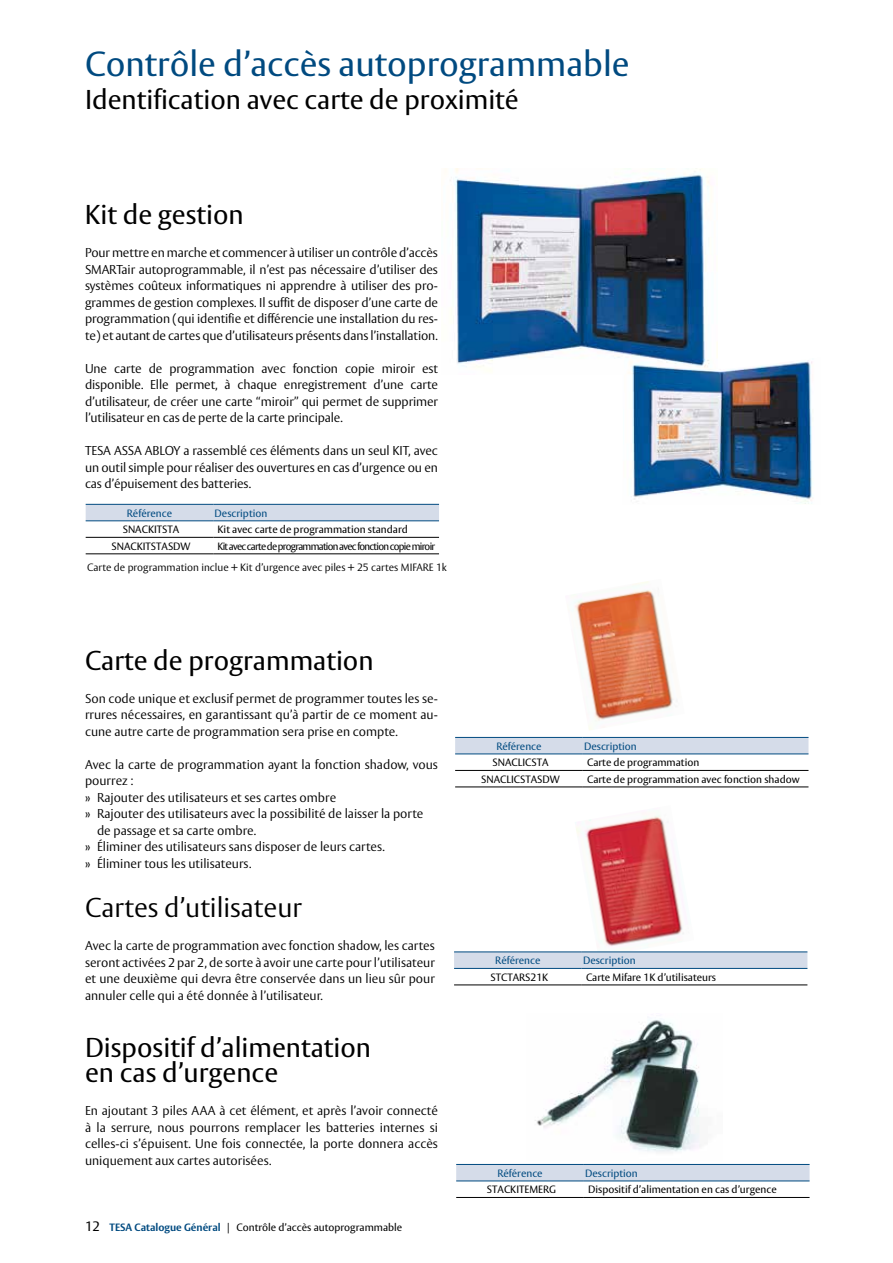
<style>
.page{position:relative;width:893px;height:1263px;background:#fff}
.page>*{position:absolute;margin:0;border:0;box-sizing:border-box;transform-origin:0 0}
.t1{font:34.5px "ASSA Vesta";color:#004a80}
.t2{font:27px/25.5px "ASSA Vesta";color:#000}
.t3{font:300 27px "ASSA Vesta";color:#000}
.t4{font:300 12.75px/16.5px "ASSA Vesta";color:#000;text-align:justify}
.t5{font:10.5px "ASSA Vesta";color:#000}
.t6{font:10.5px "ASSA Vesta";color:#004a80}
.t7{font:300 10.5px "ASSA Vesta";color:#000}
.t8{font:10.5px "ASSA Vesta";letter-spacing:-.07em;color:#000;scale:.96 1}
.s1{font-size:13.5px}
.s2{font-weight:700;color:#004a80}
</style>
<div class="page">
<img style="left:535px;top:1020px;width:165px;height:132px">
<img style="left:575px;top:815px;width:109px;height:132px">
<img style="left:574px;top:581px;width:99px;height:149px">
<img style="left:450px;top:169px;width:259px;height:202px">
<img style="left:623px;top:358px;width:190px;height:146px">
<svg style="left:455px;top:738px;width:353px;height:32px"></svg>
<hr style="left:455px;top:737px;width:128px;height:1px;background:#004a80">
<hr style="left:583px;top:737px;width:225px;height:1px;background:#004a80">
<hr style="left:455px;top:753px;width:128px;height:1px;background:#004a80">
<hr style="left:455px;top:770px;width:128px;height:1px;background:#000">
<hr style="left:583px;top:753px;width:225px;height:1px;background:#004a80">
<hr style="left:583px;top:770px;width:225px;height:1px;background:#000">
<hr style="left:455px;top:786px;width:128px;height:1px;background:#000">
<hr style="left:583px;top:786px;width:225px;height:1px;background:#000">
<svg style="left:454px;top:952px;width:353px;height:16px;background:#ced7e5"></svg>
<hr style="left:454px;top:984px;width:128px;height:1px;background:#000">
<hr style="left:582px;top:984px;width:225px;height:1px;background:#000">
<hr style="left:454px;top:951px;width:128px;height:1px;background:#004a80">
<hr style="left:582px;top:951px;width:225px;height:1px;background:#004a80">
<hr style="left:454px;top:968px;width:128px;height:1px;background:#004a80">
<hr style="left:582px;top:968px;width:225px;height:1px;background:#004a80">
<div style="left:456px;top:1165px;width:354px;height:17px;background:#d5dce9"></div>
<hr style="left:456px;top:1197px;width:128px;height:1px;background:#000">
<hr style="left:584px;top:1197px;width:226px;height:1px;background:#000">
<hr style="left:456px;top:1164px;width:128px;height:1px;background:#004a80">
<hr style="left:584px;top:1164px;width:226px;height:1px;background:#004a80">
<hr style="left:456px;top:1180px;width:128px;height:1px;background:#004a80">
<hr style="left:584px;top:1180px;width:226px;height:1px;background:#004a80">
<svg style="left:86px;top:505px;width:353px;height:32px"></svg>
<hr style="left:86px;top:504px;width:127px;height:1px;background:#004a80">
<hr style="left:213px;top:504px;width:226px;height:1px;background:#004a80">
<hr style="left:86px;top:520px;width:127px;height:1px;background:#004a80">
<hr style="left:86px;top:537px;width:127px;height:1px;background:#000">
<hr style="left:213px;top:520px;width:226px;height:1px;background:#004a80">
<hr style="left:213px;top:537px;width:226px;height:1px;background:#000">
<hr style="left:86px;top:553px;width:127px;height:1px;background:#000">
<hr style="left:213px;top:553px;width:226px;height:1px;background:#000">
<h1 class="t1" style="left:85px;top:43px;width:546px">Contrôle d’accès autoprogrammable</h1>
<h2 class="t2" style="left:85px;top:88px;width:435px">Identification avec carte de proximité</h2>
<h2 class="t2" style="left:85px;top:203px;width:160px">Kit de gestion</h2>
<p class="t4" style="left:85px;top:245px;width:354px">Pour mettre en marche et commencer à utiliser un contrôle d’accès SMARTair autoprogrammable, il n’est pas nécessaire d’utiliser des systèmes coûteux informatiques ni apprendre à utiliser des pro&shy;grammes de gestion complexes. Il suffit de disposer d’une carte de programmation (qui identifie et différencie une installation du res&shy;te) et autant de cartes que d’utilisateurs présents dans l’installation.</p>
<p class="t4" style="left:85px;top:360px;width:354px">Une carte de programmation avec fonction copie miroir est disponible. Elle permet, à chaque enregistrement d’une carte d’utilisateur, de créer une carte “miroir” qui permet de supprimer l’utilisateur en cas de perte de la carte principale.</p>
<p class="t4" style="left:85px;top:443px;width:354px">TESA ASSA ABLOY a rassemblé ces éléments dans un seul KIT, avec un outil simple pour réaliser des ouvertures en cas d’urgence ou en cas d’épuisement des batteries.</p>
<p class="t6" style="left:127px;top:507px;width:47px">Référence</p>
<p class="t6" style="left:215px;top:507px;width:54px">Description</p>
<p class="t5" style="left:123px;top:523px;width:58px">SNACKITSTA</p>
<p class="t5" style="left:218px;top:523px;width:192px">Kit avec carte de programmation standard</p>
<p class="t5" style="left:111px;top:540px;width:81px">SNACKITSTASDW</p>
<p class="t8" style="left:218px;top:540px;width:228px">Kit avec carte de programmation avec fonction copie miroir</p>
<p class="t7" style="left:87px;top:561px;width:361px">Carte de programmation inclue + Kit d’urgence avec piles + 25 cartes MIFARE 1k</p>
<h2 class="t2" style="left:85px;top:649px;width:290px">Carte de programmation</h2>
<p class="t4" style="left:85px;top:690px;width:354px">Son code unique et exclusif permet de programmer toutes les se&shy;rrures nécessaires, en garantissant qu’à partir de ce moment au&shy;cune autre carte de programmation sera prise en compte.</p>
<p class="t4" style="left:85px;top:756px;width:354px">Avec la carte de programmation ayant la fonction shadow, vous</p>
<p class="t4" style="left:85px;top:773px;width:50px">pourrez :</p>
<p class="t4" style="left:85px;top:789px;width:253px">» Rajouter des utilisateurs et ses cartes ombre</p>
<p class="t4" style="left:85px;top:806px;width:340px">» Rajouter des utilisateurs avec la possibilité de laisser la porte</p>
<p class="t4" style="left:97px;top:822px;width:161px">de passage et sa carte ombre.</p>
<p class="t4" style="left:85px;top:839px;width:301px">» Éliminer des utilisateurs sans disposer de leurs cartes.</p>
<p class="t4" style="left:85px;top:855px;width:168px">» Éliminer tous les utilisateurs.</p>
<h2 class="t3" style="left:85px;top:891px;width:218px">Cartes d’utilisateur</h2>
<p class="t4" style="left:85px;top:938px;width:351px">Avec la carte de programmation avec fonction shadow, les cartes seront activées 2 par 2, de sorte à avoir une carte pour l’utilisateur et une deuxième qui devra être conservée dans un lieu sûr pour annuler celle qui a été donnée à l’utilisateur.</p>
<h2 class="t2" style="left:85px;top:1036px;width:288px">Dispositif d’alimentation en cas d’urgence</h2>
<p class="t4" style="left:85px;top:1103px;width:354px">En ajoutant 3 piles AAA à cet élément, et après l’avoir connecté à la serrure, nous pourrons remplacer les batteries internes si celles-ci s’épuisent. Une fois connectée, la porte donnera accès uniquement aux cartes autorisées.</p>
<p class="t5" style="left:85px;top:1221px;width:319px"><span class="s1">12</span> <span class="s2">TESA Catalogue Général</span> | Contrôle d’accès autoprogrammable</p>
<p class="t6" style="left:496px;top:740px;width:47px">Référence</p>
<p class="t6" style="left:584px;top:740px;width:54px">Description</p>
<p class="t5" style="left:492px;top:756px;width:58px">SNACLICSTA</p>
<p class="t5" style="left:587px;top:756px;width:114px">Carte de programmation</p>
<p class="t5" style="left:481px;top:773px;width:80px">SNACLICSTASDW</p>
<p class="t5" style="left:587px;top:773px;width:214px">Carte de programmation avec fonction shadow</p>
<p class="t6" style="left:495px;top:954px;width:47px">Référence</p>
<p class="t6" style="left:583px;top:954px;width:54px">Description</p>
<p class="t5" style="left:490px;top:971px;width:59px">STCTARS21K</p>
<p class="t5" style="left:586px;top:971px;width:132px">Carte Mifare 1K d’utilisateurs</p>
<p class="t6" style="left:497px;top:1167px;width:47px">Référence</p>
<p class="t6" style="left:585px;top:1167px;width:54px">Description</p>
<p class="t5" style="left:487px;top:1183px;width:71px">STACKITEMERG</p>
<p class="t5" style="left:588px;top:1183px;width:190px">Dispositif d’alimentation en cas d’urgence</p>
</div>
